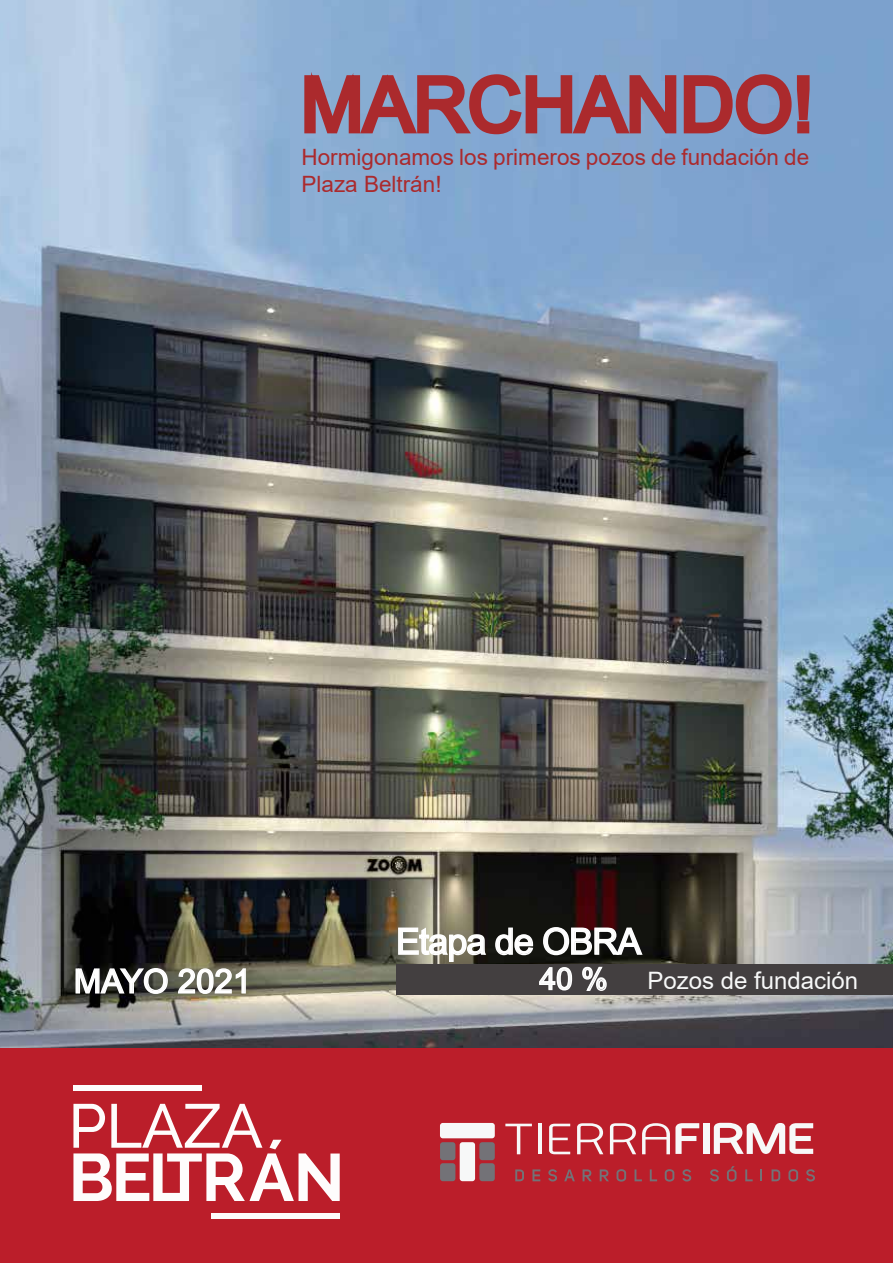
<style>
.page{position:relative;width:893px;height:1263px;background:#fff}
.page>*{position:absolute;margin:0;border:0;box-sizing:border-box;transform-origin:0 0}
.t1{font:75px "Arial";color:#ab2a2d}
.t2{font:36px "Arial";letter-spacing:-.025em;color:#fff}
.t3{font:33px "Arial";color:#fff}
.t4{font:30px "Arial";color:#f7f8f8}
.t5{font:24px "Arial";color:#f7f8f8}
.t6{font:22.5px/27px "Arial";color:#ab2a2d}
</style>
<div class="page">
<img style="left:0;top:0;width:893px;height:1049px">
<div style="left:0;top:1049px;width:893px;height:214px;background:#bb1e2a"></div>
<svg style="left:302px;top:58px;width:510px;height:81px;background:#8e819f"></svg>
<svg style="left:73px;top:1104px;width:267px;height:97px"></svg>
<div style="left:73px;top:1085px;width:129px;height:6px;background:#fff"></div>
<div style="left:211px;top:1213px;width:129px;height:6px;background:#fff"></div>
<svg style="left:75px;top:963px;width:94px;height:32px;background:#5b5b58"></svg>
<svg style="left:177px;top:967px;width:70px;height:28px;background:#949487"></svg>
<div style="left:396px;top:964px;width:497px;height:31px;background:#433f40"></div>
<svg style="left:397px;top:926px;width:91px;height:37px;background:#999689"></svg>
<svg style="left:494px;top:927px;width:40px;height:29px"></svg>
<svg style="left:542px;top:925px;width:102px;height:31px;background:#555250"></svg>
<svg style="left:539px;top:967px;width:34px;height:24px"></svg>
<svg style="left:582px;top:966px;width:25px;height:25px"></svg>
<svg style="left:505px;top:1124px;width:27px;height:30px"></svg>
<hr style="left:539px;top:1124px;width:3px;height:30px;background:#f7f8f8">
<svg style="left:549px;top:1124px;width:21px;height:30px"></svg>
<svg style="left:577px;top:1123px;width:26px;height:31px"></svg>
<svg style="left:610px;top:1123px;width:26px;height:31px"></svg>
<svg style="left:642px;top:1123px;width:57px;height:31px"></svg>
<div style="left:703px;top:1123px;width:7px;height:31px;background:#f7f8f8"></div>
<svg style="left:714px;top:1123px;width:99px;height:31px"></svg>
<svg style="left:515px;top:1169px;width:9px;height:12px"></svg>
<svg style="left:532px;top:1169px;width:8px;height:12px"></svg>
<svg style="left:548px;top:1169px;width:9px;height:12px"></svg>
<svg style="left:564px;top:1169px;width:11px;height:12px"></svg>
<svg style="left:583px;top:1169px;width:9px;height:12px"></svg>
<svg style="left:600px;top:1169px;width:9px;height:12px"></svg>
<svg style="left:616px;top:1169px;width:10px;height:12px"></svg>
<svg style="left:634px;top:1169px;width:8px;height:12px"></svg>
<svg style="left:650px;top:1169px;width:7px;height:12px"></svg>
<svg style="left:665px;top:1169px;width:9px;height:12px"></svg>
<svg style="left:682px;top:1169px;width:9px;height:12px"></svg>
<svg style="left:710px;top:1169px;width:9px;height:12px"></svg>
<svg style="left:727px;top:1166px;width:9px;height:15px"></svg>
<svg style="left:745px;top:1169px;width:8px;height:12px"></svg>
<svg style="left:760px;top:1169px;width:2px;height:12px"></svg>
<svg style="left:771px;top:1169px;width:9px;height:12px"></svg>
<svg style="left:788px;top:1169px;width:10px;height:12px"></svg>
<svg style="left:806px;top:1169px;width:9px;height:12px"></svg>
<div style="left:440px;top:1123px;width:55px;height:15px;background:#f7f8f8;border-radius:3px"></div>
<div style="left:440px;top:1142px;width:15px;height:18px;background:#737277;border-radius:3px"></div>
<div style="left:440px;top:1163px;width:15px;height:18px;background:#737277;border-radius:3px"></div>
<div style="left:479px;top:1142px;width:16px;height:18px;background:#737277;border-radius:3px"></div>
<div style="left:479px;top:1163px;width:16px;height:18px;background:#737277;border-radius:3px"></div>
<div style="left:460px;top:1142px;width:15px;height:39px;background:#f7f8f8;border-radius:3px"></div>
<h1 class="t1" style="left:301px;top:53px;width:514px">MARCHANDO!</h1>
<p class="t6" style="left:302px;top:144px;width:509px">Hormigonamos los primeros pozos de fundación de<br>Plaza Beltrán!</p>
<h3 class="t3" style="left:74px;top:958px;width:179px">MAYO 2021</h3>
<h2 class="t2" style="left:396px;top:917px;width:247px">Etapa de OBRA</h2>
<h3 class="t4" style="left:539px;top:958px;width:70px">40 %</h3>
<p class="t5" style="left:647px;top:964px;width:212px">Pozos de fundación</p>
</div>
